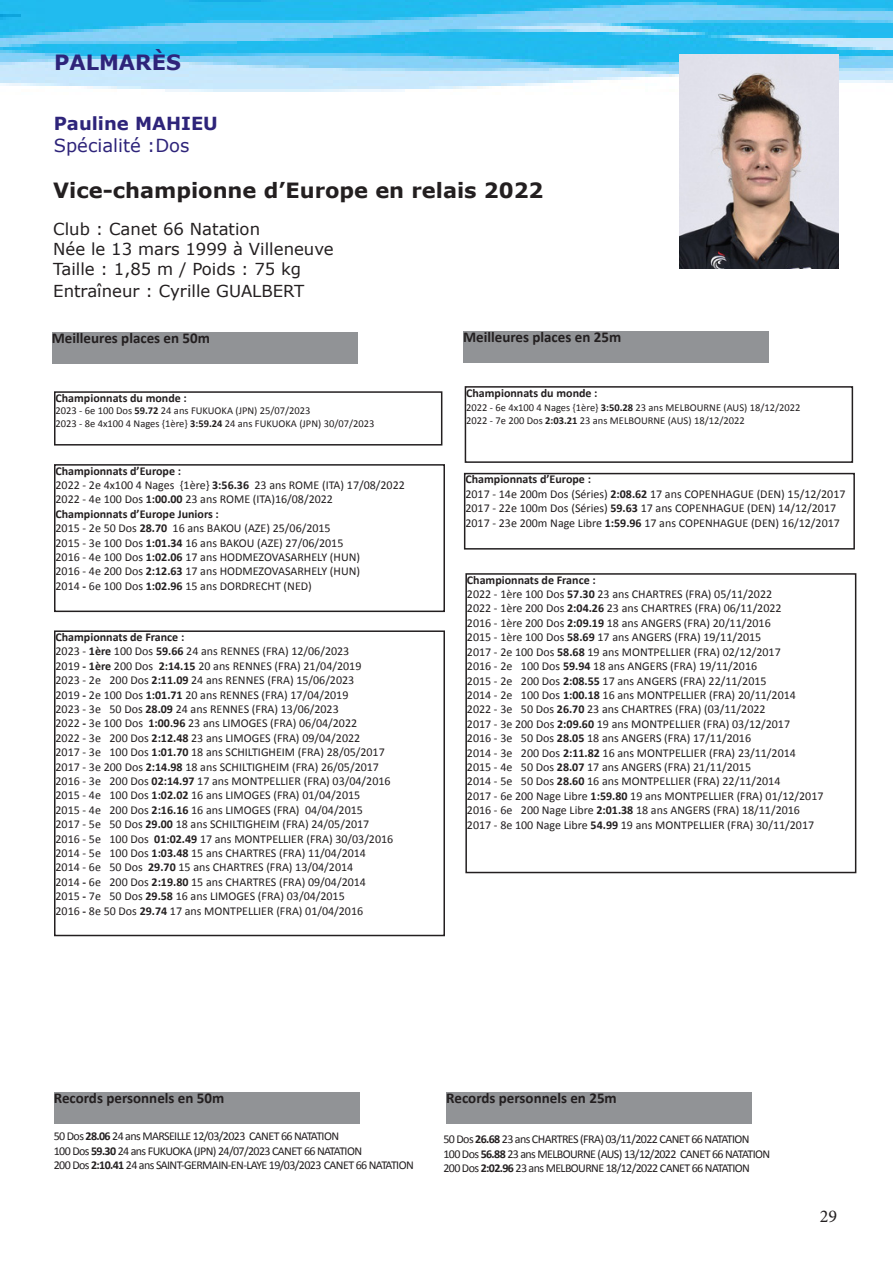
<style>
.page{position:relative;width:893px;height:1263px;background:#fff}
.page>*{position:absolute;margin:0;border:0;box-sizing:border-box;transform-origin:0 0}
.t1{font:700 21px "Verdana";color:#231f20}
.t2{font:700 21px "Verdana";color:#2e247a}
.t3{font:18px "Verdana";color:#2e247a}
.t4{font:700 18px "Verdana";color:#2e247a}
.t5{font:18px "Minion Pro";color:#231f20}
.t6{font:16.5px "Verdana";color:#231f20}
.t7{font:700 15px "Calibri";color:#231f20}
.t8{font:12px "Calibri";color:#231f20}
.t9{font:12px "Calibri";letter-spacing:-.05em;color:#231f20}
.t10{font:700 12px "Calibri";color:#231f20}
.t11{font:10.5px "Calibri";color:#231f20}
.s1{font-weight:700}
</style>
<div class="page">
<img style="left:0;top:0;width:893px;height:1124px">
<img style="left:679px;top:54px;width:160px;height:214px">
<div style="left:54px;top:630px;width:391px;height:306px;border:2px solid #231f20"></div>
<div style="left:52px;top:332px;width:306px;height:32px;background:#919396"></div>
<div style="left:463px;top:331px;width:306px;height:31px;background:#919396"></div>
<div style="left:54px;top:1091px;width:306px;height:32px;background:#919396"></div>
<div style="left:446px;top:1091px;width:306px;height:32px;background:#919396"></div>
<div style="left:54px;top:464px;width:391px;height:148px;border:2px solid #231f20"></div>
<div style="left:464px;top:473px;width:391px;height:77px;border:2px solid #231f20"></div>
<div style="left:465px;top:573px;width:391px;height:300px;border:2px solid #231f20"></div>
<div style="left:465px;top:386px;width:388px;height:77px;border:2px solid #231f20"></div>
<div style="left:54px;top:391px;width:388px;height:55px;border:2px solid #231f20"></div>
<p class="t2" style="left:54px;top:49px;width:128px">PALMARÈS</p>
<p class="t4" style="left:54px;top:112px;width:166px">Pauline MAHIEU</p>
<p class="t3" style="left:54px;top:134px;width:137px">Spécialité :Dos</p>
<p class="t1" style="left:53px;top:176px;width:492px">Vice-championne d’Europe en relais 2022</p>
<p class="t6" style="left:53px;top:219px;width:208px">Club : Canet 66 Natation</p>
<p class="t6" style="left:53px;top:239px;width:282px">Née le 13 mars 1999 à Villeneuve</p>
<p class="t6" style="left:53px;top:258px;width:249px">Taille : 1,85 m / Poids : 75 kg</p>
<p class="t6" style="left:53px;top:280px;width:253px">Entraîneur : Cyrille GUALBERT</p>
<p class="t7" style="left:52px;top:328px;width:160px">Meilleures places en 50m</p>
<p class="t7" style="left:463px;top:326px;width:160px">Meilleures places en 25m</p>
<p class="t10" style="left:56px;top:389px;width:133px">Championnats du monde :</p>
<p class="t11" style="left:56px;top:404px;width:256px">2023 - 6e 100 Dos <span class="s1">59.72</span> 24 ans FUKUOKA (JPN) 25/07/2023</p>
<p class="t11" style="left:56px;top:416px;width:320px">2023 - 8e 4x100 4 Nages {1ère} <span class="s1">3:59.24</span> 24 ans FUKUOKA (JPN) 30/07/2023</p>
<p class="t10" style="left:56px;top:462px;width:127px">Championnats d’Europe :</p>
<p class="t8" style="left:56px;top:477px;width:351px">2022 - 2e 4x100 4 Nages {1ère} <span class="s1">3:56.36</span> 23 ans ROME (ITA) 17/08/2022</p>
<p class="t8" style="left:56px;top:491px;width:279px">2022 - 4e 100 Dos <span class="s1">1:00.00</span> 23 ans ROME (ITA)16/08/2022</p>
<p class="t10" style="left:56px;top:505px;width:165px">Championnats d’Europe Juniors :</p>
<p class="t8" style="left:56px;top:520px;width:277px">2015 - 2e 50 Dos <span class="s1">28.70</span> 16 ans BAKOU (AZE) 25/06/2015</p>
<p class="t8" style="left:56px;top:534px;width:289px">2015 - 3e 100 Dos <span class="s1">1:01.34</span> 16 ans BAKOU (AZE) 27/06/2015</p>
<p class="t8" style="left:56px;top:549px;width:306px">2016 - 4e 100 Dos <span class="s1">1:02.06</span> 17 ans HODMEZOVASARHELY (HUN)</p>
<p class="t8" style="left:56px;top:563px;width:306px">2016 - 4e 200 Dos <span class="s1">2:12.63</span> 17 ans HODMEZOVASARHELY (HUN)</p>
<p class="t8" style="left:56px;top:577px;width:258px">2014 <span class="s1">-</span> 6e 100 Dos <span class="s1">1:02.96</span> 15 ans DORDRECHT (NED)</p>
<p class="t10" style="left:56px;top:628px;width:130px">Championnats de France :</p>
<p class="t8" style="left:56px;top:643px;width:295px">2023 - <span class="s1">1ère</span> 100 Dos <span class="s1">59.66</span> 24 ans RENNES (FRA) 12/06/2023</p>
<p class="t8" style="left:56px;top:657px;width:307px">2019 <span class="s1">- 1ère</span> 200 Dos <span class="s1">2:14.15</span> 20 ans RENNES (FRA) 21/04/2019</p>
<p class="t8" style="left:56px;top:672px;width:300px">2023 - 2e 200 Dos <span class="s1">2:11.09</span> 24 ans RENNES (FRA) 15/06/2023</p>
<p class="t8" style="left:56px;top:686px;width:294px">2019 <span class="s1">-</span> 2e 100 Dos <span class="s1">1:01.71</span> 20 ans RENNES (FRA) 17/04/2019</p>
<p class="t8" style="left:56px;top:701px;width:285px">2023 - 3e 50 Dos <span class="s1">28.09</span> 24 ans RENNES (FRA) 13/06/2023</p>
<p class="t8" style="left:56px;top:715px;width:303px">2022 <span class="s1">-</span> 3e 100 Dos <span class="s1">1:00.96</span> 23 ans LIMOGES (FRA) 06/04/2022</p>
<p class="t8" style="left:56px;top:729px;width:306px">2022 - 3e 200 Dos <span class="s1">2:12.48</span> 23 ans LIMOGES (FRA) 09/04/2022</p>
<p class="t8" style="left:56px;top:744px;width:331px">2017 - 3e 100 Dos <span class="s1">1:01.70</span> 18 ans SCHILTIGHEIM (FRA) 28/05/2017</p>
<p class="t8" style="left:56px;top:758px;width:325px">2017 - 3e 200 Dos <span class="s1">2:14.98</span> 18 ans SCHILTIGHEIM (FRA) 26/05/2017</p>
<p class="t8" style="left:56px;top:773px;width:337px">2016 - 3e 200 Dos <span class="s1">02:14.97</span> 17 ans MONTPELLIER (FRA) 03/04/2016</p>
<p class="t8" style="left:56px;top:787px;width:306px">2015 - 4e 100 Dos <span class="s1">1:02.02</span> 16 ans LIMOGES (FRA) 01/04/2015</p>
<p class="t8" style="left:56px;top:801px;width:309px">2015 - 4e 200 Dos <span class="s1">2:16.16</span> 16 ans LIMOGES (FRA) 04/04/2015</p>
<p class="t8" style="left:56px;top:816px;width:315px">2017 - 5e 50 Dos <span class="s1">29.00</span> 18 ans SCHILTIGHEIM (FRA) 24/05/2017</p>
<p class="t8" style="left:56px;top:830px;width:339px">2016 - 5e 100 Dos <span class="s1">01:02.49</span> 17 ans MONTPELLIER (FRA) 30/03/2016</p>
<p class="t8" style="left:56px;top:845px;width:312px">2014 - 5e 100 Dos <span class="s1">1:03.48</span> 15 ans CHARTRES (FRA) 11/04/2014</p>
<p class="t8" style="left:56px;top:859px;width:299px">2014 - 6e 50 Dos <span class="s1">29.70</span> 15 ans CHARTRES (FRA) 13/04/2014</p>
<p class="t8" style="left:56px;top:873px;width:312px">2014 <span class="s1">-</span> 6e 200 Dos <span class="s1">2:19.80</span> 15 ans CHARTRES (FRA) 09/04/2014</p>
<p class="t8" style="left:56px;top:888px;width:291px">2015 <span class="s1">-</span> 7e 50 Dos <span class="s1">29.58</span> 16 ans LIMOGES (FRA) 03/04/2015</p>
<p class="t8" style="left:56px;top:902px;width:309px">2016 <span class="s1">-</span> 8e 50 Dos <span class="s1">29.74</span> 17 ans MONTPELLIER (FRA) 01/04/2016</p>
<p class="t10" style="left:466px;top:384px;width:133px">Championnats du monde :</p>
<p class="t11" style="left:466px;top:400px;width:336px">2022 - 6e 4x100 4 Nages {1ère} <span class="s1">3:50.28</span> 23 ans MELBOURNE (AUS) 18/12/2022</p>
<p class="t11" style="left:466px;top:413px;width:280px">2022 - 7e 200 Dos <span class="s1">2:03.21</span> 23 ans MELBOURNE (AUS) 18/12/2022</p>
<p class="t10" style="left:465px;top:471px;width:127px">Championnats d’Europe :</p>
<p class="t8" style="left:465px;top:485px;width:382px">2017 - 14e 200m Dos (Séries) <span class="s1">2:08.62</span> 17 ans COPENHAGUE (DEN) 15/12/2017</p>
<p class="t8" style="left:465px;top:500px;width:372px">2017 - 22e 100m Dos (Séries) <span class="s1">59.63</span> 17 ans COPENHAGUE (DEN) 14/12/2017</p>
<p class="t8" style="left:465px;top:514px;width:376px">2017 - 23e 200m Nage Libre <span class="s1">1:59.96</span> 17 ans COPENHAGUE (DEN) 16/12/2017</p>
<p class="t10" style="left:467px;top:571px;width:130px">Championnats de France :</p>
<p class="t8" style="left:467px;top:586px;width:307px">2022 - 1ère 100 Dos <span class="s1">57.30</span> 23 ans CHARTRES (FRA) 05/11/2022</p>
<p class="t8" style="left:467px;top:600px;width:316px">2022 - 1ère 200 Dos <span class="s1">2:04.26</span> 23 ans CHARTRES (FRA) 06/11/2022</p>
<p class="t8" style="left:467px;top:615px;width:305px">2016 - 1ère 200 Dos <span class="s1">2:09.19</span> 18 ans ANGERS (FRA) 20/11/2016</p>
<p class="t8" style="left:467px;top:629px;width:296px">2015 - 1ère 100 Dos <span class="s1">58.69</span> 17 ans ANGERS (FRA) 19/11/2015</p>
<p class="t8" style="left:467px;top:643px;width:315px">2017 - 2e 100 Dos <span class="s1">58.68</span> 19 ans MONTPELLIER (FRA) 02/12/2017</p>
<p class="t8" style="left:467px;top:658px;width:292px">2016 - 2e 100 Dos <span class="s1">59.94</span> 18 ans ANGERS (FRA) 19/11/2016</p>
<p class="t8" style="left:467px;top:672px;width:301px">2015 - 2e 200 Dos <span class="s1">2:08.55</span> 17 ans ANGERS (FRA) 22/11/2015</p>
<p class="t8" style="left:467px;top:687px;width:330px">2014 - 2e 100 Dos <span class="s1">1:00.18</span> 16 ans MONTPELLIER (FRA) 20/11/2014</p>
<p class="t8" style="left:467px;top:701px;width:300px">2022 - 3e 50 Dos <span class="s1">26.70</span> 23 ans CHARTRES (FRA) (03/11/2022</p>
<p class="t8" style="left:467px;top:715px;width:325px">2017 - 3e 200 Dos <span class="s1">2:09.60</span> 19 ans MONTPELLIER (FRA) 03/12/2017</p>
<p class="t8" style="left:467px;top:730px;width:286px">2016 - 3e 50 Dos <span class="s1">28.05</span> 18 ans ANGERS (FRA) 17/11/2016</p>
<p class="t8" style="left:467px;top:744px;width:330px">2014 - 3e 200 Dos <span class="s1">2:11.82</span> 16 ans MONTPELLIER (FRA) 23/11/2014</p>
<p class="t8" style="left:467px;top:759px;width:286px">2015 - 4e 50 Dos <span class="s1">28.07</span> 17 ans ANGERS (FRA) 21/11/2015</p>
<p class="t8" style="left:467px;top:773px;width:315px">2014 - 5e 50 Dos <span class="s1">28.60</span> 16 ans MONTPELLIER (FRA) 22/11/2014</p>
<p class="t8" style="left:467px;top:787px;width:358px">2017 - 6e 200 Nage Libre <span class="s1">1:59.80</span> 19 ans MONTPELLIER (FRA) 01/12/2017</p>
<p class="t8" style="left:467px;top:802px;width:335px">2016 - 6e 200 Nage Libre <span class="s1">2:01.38</span> 18 ans ANGERS (FRA) 18/11/2016</p>
<p class="t8" style="left:467px;top:816px;width:349px">2017 - 8e 100 Nage Libre <span class="s1">54.99</span> 19 ans MONTPELLIER (FRA) 30/11/2017</p>
<p class="t7" style="left:54px;top:1087px;width:172px">Records personnels en 50m</p>
<p class="t7" style="left:446px;top:1087px;width:172px">Records personnels en 25m</p>
<p class="t9" style="left:54px;top:1128px;width:287px">50 Dos <span class="s1">28.06</span> 24 ans MARSEILLE 12/03/2023 CANET 66 NATATION</p>
<p class="t9" style="left:54px;top:1142px;width:310px">100 Dos <span class="s1">59.30</span> 24 ans FUKUOKA (JPN) 24/07/2023 CANET 66 NATATION</p>
<p class="t9" style="left:54px;top:1157px;width:362px">200 Dos <span class="s1">2:10.41</span> 24 ans SAINT-GERMAIN-EN-LAYE 19/03/2023 CANET 66 NATATION</p>
<p class="t9" style="left:443px;top:1131px;width:308px">50 Dos <span class="s1">26.68</span> 23 ans CHARTRES (FRA) 03/11/2022 CANET 66 NATATION</p>
<p class="t9" style="left:443px;top:1145px;width:328px">100 Dos <span class="s1">56.88</span> 23 ans MELBOURNE (AUS) 13/12/2022 CANET 66 NATATION</p>
<p class="t9" style="left:443px;top:1159px;width:308px">200 Dos <span class="s1">2:02.96</span> 23 ans MELBOURNE 18/12/2022 CANET 66 NATATION</p>
<p class="t5" style="left:820px;top:1204px;width:19px">29</p>
</div>
